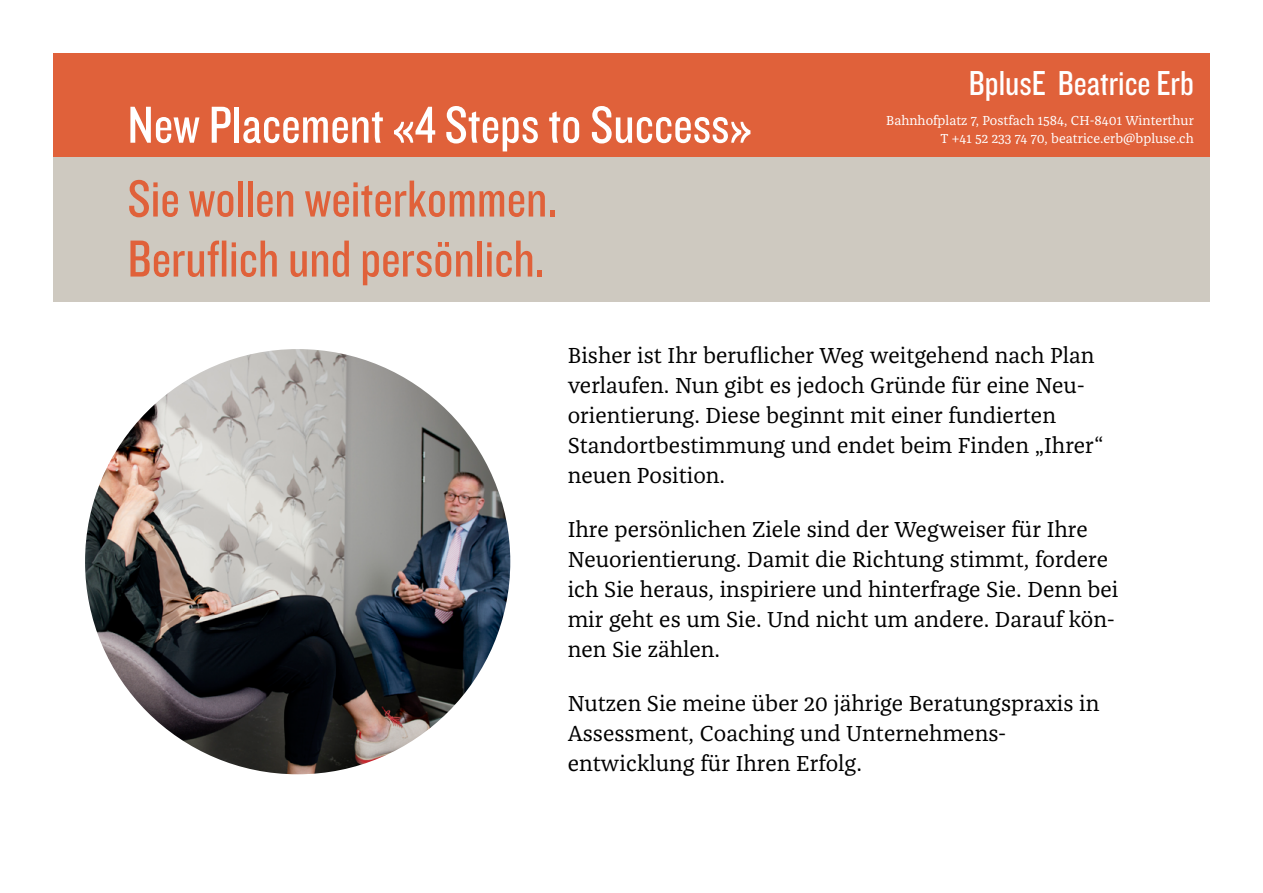
<style>
.page{position:relative;width:1263px;height:893px;background:#fff}
.page>*{position:absolute;margin:0;border:0;box-sizing:border-box;transform-origin:0 0}
.t1{font:54px/60px "Knockout 29 Junior Ltweight";color:#e0613a}
.t2{font:54px "Knockout 29 Junior Ltweight";color:#fff}
.t3{font:36px "Knockout 29 Junior Ltweight";color:#fff}
.t4{font:22.5px/30px "Franziska OT";color:#000}
.t5{font:13.5px/18px "Franziska OT";color:#fff;text-align:right}
</style>
<div class="page">
<div style="left:53px;top:53px;width:1157px;height:105px;background:#e0613a"></div>
<div style="left:53px;top:157px;width:1157px;height:144px;background:#cec9c0"></div>
<img style="left:85px;top:349px;width:425px;height:425px;border-radius:213px">
<h1 class="t2" style="left:128px;top:90px;width:626px">New Placement «4 Steps to Success»</h1>
<h1 class="t1" style="left:128px;top:166px;width:431px">Sie wollen weiterkommen.<br>Beruflich und persönlich.</h1>
<h2 class="t3" style="left:969px;top:60px;width:227px">BplusE Beatrice Erb</h2>
<p class="t5" style="left:886px;top:111px;width:309px">Bahnhofplatz 7, Postfach 1584, CH-8401 Winterthur<br>T +41 52 233 74 70, beatrice.erb@bpluse.ch</p>
<p class="t4" style="left:568px;top:340px;width:537px">Bisher ist Ihr beruflicher Weg weitgehend nach Plan verlaufen. Nun gibt es jedoch Gründe für eine Neu&shy;orientierung. Diese beginnt mit einer fundierten Standortbestimmung und endet beim Finden „Ihrer“ neuen Position.</p>
<p class="t4" style="left:568px;top:514px;width:552px">Ihre persönlichen Ziele sind der Wegweiser für Ihre Neuorientierung. Damit die Richtung stimmt, fordere ich Sie heraus, inspiriere und hinterfrage Sie. Denn bei mir geht es um Sie. Und nicht um andere. Darauf kön&shy;nen Sie zählen.</p>
<p class="t4" style="left:568px;top:688px;width:533px">Nutzen Sie meine über 20 jährige Beratungspraxis in<br>Assessment, Coaching und Unternehmens&shy;entwicklung für Ihren Erfolg.</p>
</div>
